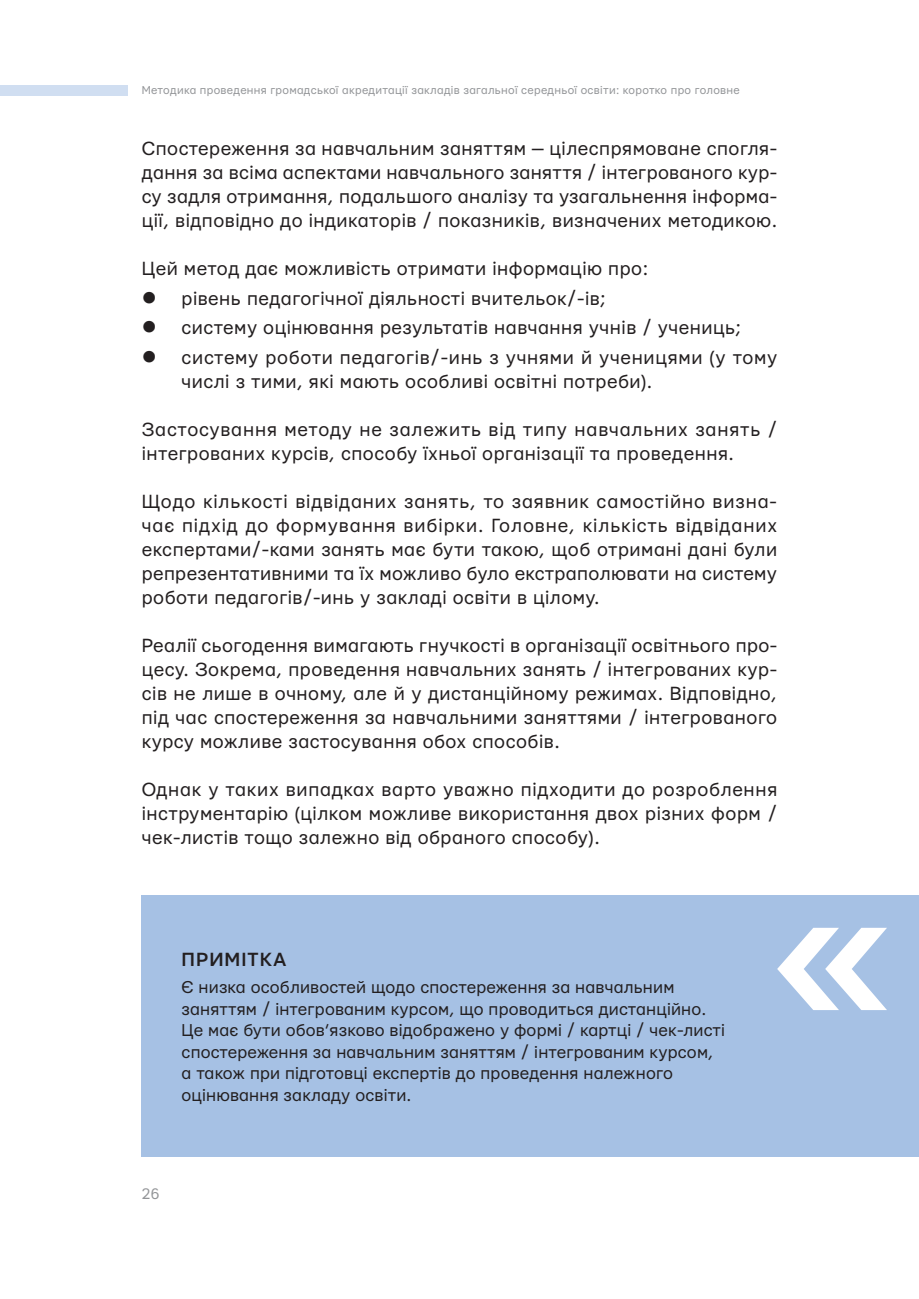
<style>
.page{position:relative;width:919px;height:1299px;background:#fff}
.page>*{position:absolute;margin:0;border:0;box-sizing:border-box;transform-origin:0 0}
.t1{font:20px/24px "Mariupol";letter-spacing:.025em;color:#231f20;text-align:justify}
.t2{font:500 20px "Mariupol";letter-spacing:.05em;color:#231f20}
.t3{font:18px/21.6px "Mariupol";letter-spacing:.01em;color:#231f20}
.t4{font:16px "Mariupol";color:#939598}
.t5{font:12px "Mariupol";letter-spacing:.025em;color:#939598}
</style>
<div class="page">
<div style="left:0;top:86px;width:127px;height:10px;background:#d0def1"></div>
<div style="left:142px;top:895px;width:776px;height:262px;background:#a6c1e4"></div>
<svg style="left:777px;top:927px;width:109px;height:83px"></svg>
<p class="t5" style="left:142px;top:83px;width:599px">Методика проведення громадської акредитації закладів загальної середньої освіти: коротко про головне</p>
<p class="t1" style="left:142px;top:137px;width:637px">Спостереження за навчальним заняттям — цілеспрямоване спогля&shy;дання за всіма аспектами навчального заняття / інтегрованого кур&shy;су задля отримання, подальшого аналізу та узагальнення інформа&shy;ції, відповідно до індикаторів / показників, визначених методикою.</p>
<p class="t1" style="left:181px;top:254px;width:597px;line-height:29.6px;text-align:left;text-indent:-40px">Цей метод дає можливість отримати інформацію про:<br>рівень педагогічної діяльності вчительок/-ів;<br>систему оцінювання результатів навчання учнів / учениць; систему роботи педагогів/-инь з учнями й ученицями (у тому</p>
<p class="t1" style="left:181px;top:370px;width:472px">числі з тими, які мають особливі освітні потреби).</p>
<p class="t1" style="left:142px;top:418px;width:636px">Застосування методу не залежить від типу навчальних занять / інтегрованих курсів, способу їхньої організації та проведення.</p>
<p class="t1" style="left:142px;top:490px;width:637px">Щодо кількості відвіданих занять, то заявник самостійно визна&shy;чає підхід до формування вибірки. Головне, кількість відвіданих експертами/-ками занять має бути такою, щоб отримані дані були репрезентативними та їх можливо було екстраполювати на систему роботи педагогів/-инь у закладі освіти в цілому.</p>
<p class="t1" style="left:142px;top:634px;width:636px">Реалії сьогодення вимагають гнучкості в організації освітнього про&shy;цесу. Зокрема, проведення навчальних занять / інтегрованих кур&shy;сів не лише в очному, але й у дистанційному режимах. Відповідно, під час спостереження за навчальними заняттями / інтегрованого курсу можливе застосування обох способів.</p>
<p class="t1" style="left:142px;top:778px;width:637px">Однак у таких випадках варто уважно підходити до розроблення інструментарію (цілком можливе використання двох різних форм / чек-листів тощо залежно від обраного способу).</p>
<p class="t2" style="left:181px;top:948px;width:107px">ПРИМІТКА</p>
<p class="t3" style="left:181px;top:976px;width:545px">Є низка особливостей щодо спостереження за навчальним заняттям / інтегрованим курсом, що проводиться дистанційно.<br>Це має бути обов’язково відображено у формі / картці / чек-листі спостереження за навчальним заняттям / інтегрованим курсом, а також при підготовці експертів до проведення належного оцінювання закладу освіти.</p>
<p class="t4" style="left:142px;top:1185px;width:19px">26</p>
</div>
